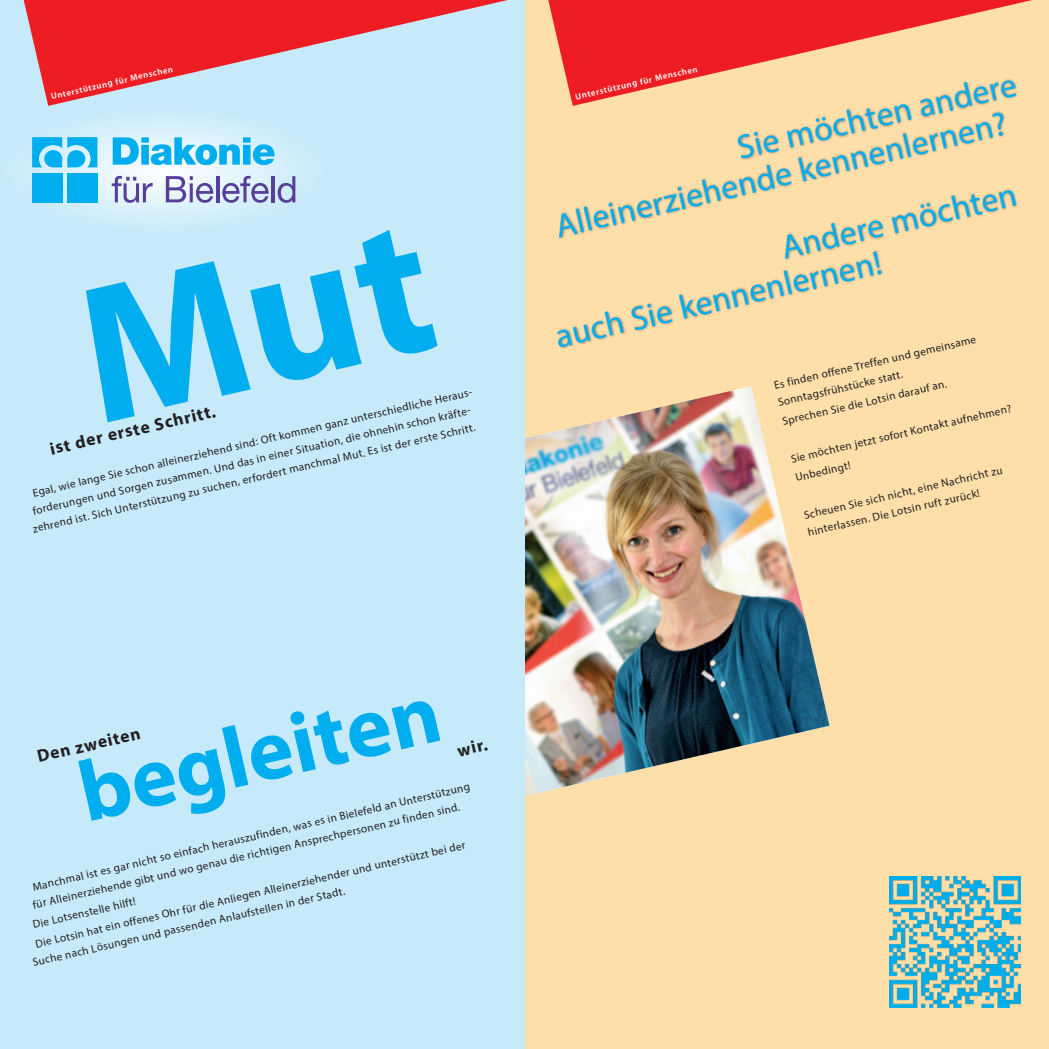
<style>
.page{position:relative;width:1049px;height:1049px;background:#fff}
.page>*{position:absolute;margin:0;border:0;box-sizing:border-box;transform-origin:0 0}
.t1{font:700 86.25px "Myriad Pro";color:#00aeef}
.t2{font:33.75px "Myriad Pro";color:#00aeef}
.t3{font:700 17.5px "Myriad Pro";color:#231f20}
.t4{font:11.25px/17.5px "Myriad Pro";color:#231f20}
.t5{font:600 8.75px "Myriad Pro";color:#fff}
</style>
<div class="page">
<div style="left:524px;top:0;width:525px;height:1049px;background:#fedea9"></div>
<img style="left:524px;top:502px;width:305px;height:294px">
<img style="left:524px;top:106px;width:493px;height:396px">
<div style="left:0;top:0;width:524px;height:1049px;background:#c6eafa"></div>
<svg style="left:32px;top:119px;width:264px;height:103px"></svg>
<svg style="left:113px;top:137px;width:162px;height:28px;background:#63ccf4"></svg>
<svg style="left:112px;top:176px;width:41px;height:27px"></svg>
<svg style="left:166px;top:176px;width:47px;height:27px"></svg>
<hr style="left:216px;top:176px;width:3px;height:26px;background:#573e99">
<svg style="left:222px;top:176px;width:47px;height:27px"></svg>
<hr style="left:271px;top:176px;width:3px;height:26px;background:#573e99">
<svg style="left:278px;top:176px;width:17px;height:27px"></svg>
<svg style="left:32px;top:137px;width:65px;height:30px;background:#3dc0f2"></svg>
<div style="left:32px;top:173px;width:30px;height:29px;background:#00aeef"></div>
<div style="left:67px;top:173px;width:30px;height:29px;background:#00aeef"></div>
<svg style="left:554px;top:0;width:478px;height:106px"></svg>
<svg style="left:23px;top:0;width:531px;height:106px"></svg>
<img style="left:890px;top:876px;width:130px;height:131px">
<p class="t5" style="left:50px;top:92px;width:126px;rotate:-13deg">Unterstützung für Menschen</p>
<p class="t5" style="left:574px;top:92px;width:126px;rotate:-13deg">Unterstützung für Menschen</p>
<p class="t2" style="left:735px;top:136px;width:287px;rotate:-13deg">Sie möchten andere</p>
<p class="t2" style="left:553px;top:214px;width:464px;rotate:-13deg">Alleinerziehende kennenlernen?</p>
<p class="t2" style="left:779px;top:236px;width:242px;rotate:-13deg">Andere möchten</p>
<p class="t2" style="left:553px;top:324px;width:335px;rotate:-13deg">auch Sie kennenlernen!</p>
<p class="t4" style="left:772px;top:378px;width:208px;rotate:-13deg">Es finden offene Treffen und gemeinsame<br>Sonntagsfrühstücke statt.</p>
<p class="t4" style="left:781px;top:414px;width:170px;rotate:-13deg">Sprechen Sie die Lotsin darauf an.</p>
<p class="t4" style="left:31px;top:485px;width:454px;rotate:-13deg">Egal, wie lange Sie schon alleinerziehend sind: Oft kommen ganz unterschiedliche Heraus-</p>
<p class="t4" style="left:789px;top:451px;width:227px;rotate:-13deg">Sie möchten jetzt sofort Kontakt aufnehmen?</p>
<p class="t4" style="left:794px;top:470px;width:58px;rotate:-13deg">Unbedingt!</p>
<p class="t3" style="left:49px;top:442px;width:171px;rotate:-13deg">ist der erste Schritt.</p>
<p class="t4" style="left:31px;top:503px;width:450px;rotate:-13deg">forderungen und Sorgen zusammen. Und das in einer Situation, die ohnehin schon kräfte -</p>
<p class="t4" style="left:31px;top:521px;width:455px;rotate:-13deg">zehrend ist. Sich Unterstützung zu suchen, erfordert manchmal Mut. Es ist der erste Schritt.</p>
<p class="t4" style="left:802px;top:508px;width:205px;rotate:-13deg">Scheuen Sie sich nicht, eine Nachricht zu hinterlassen. Die Lotsin ruft zurück!</p>
<p class="t1" style="left:73px;top:762px;width:370px;rotate:-13deg">begleiten</p>
<p class="t3" style="left:36px;top:750px;width:107px;rotate:-13deg">Den zweiten</p>
<p class="t3" style="left:456px;top:744px;width:32px;rotate:-13deg">wir.</p>
<p class="t4" style="left:27px;top:880px;width:454px;text-indent:4px;rotate:-13deg">Manchmal ist es gar nicht so einfach herauszufinden, was es in Bielefeld an Unterstützung für Alleinerziehende gibt und wo genau die richtigen Ansprechpersonen zu finden sind.</p>
<p class="t4" style="left:27px;top:938px;width:449px;text-indent:7px;rotate:-13deg">Die Lotsin hat ein offenes Ohr für die Anliegen Alleinerziehender und unterstützt bei der<br>Suche nach Lösungen und passenden Anlaufstellen in der Stadt.</p>
<p class="t4" style="left:31px;top:917px;width:107px;rotate:-13deg">Die Lotsenstelle hilft!</p>
</div>
